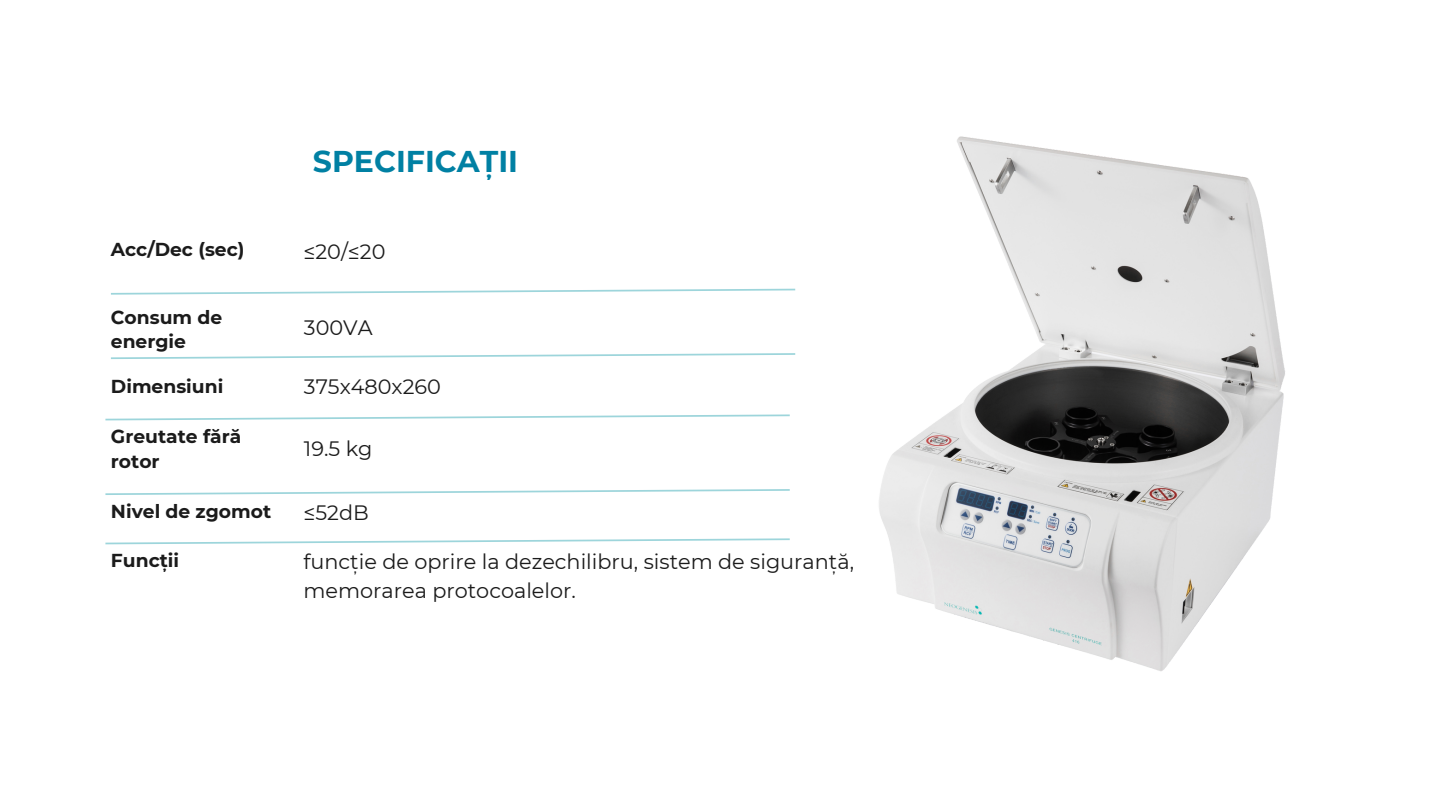
<style>
.page{position:relative;width:1440px;height:810px;background:#fff}
.page>*{position:absolute;margin:0;border:0;box-sizing:border-box;transform-origin:0 0}
.t1{font:700 30px "Montserrat";color:#0080a3}
.t2{font:20.8px/28.1px "Montserrat";color:#1b1b1b}
.t3{font:700 18.7px/25px "Montserrat";color:#1b1b1b}
</style>
<div class="page">
<svg style="left:111px;top:288px;width:670px;height:7px"></svg>
<svg style="left:111px;top:353px;width:670px;height:6px"></svg>
<svg style="left:105px;top:414px;width:676px;height:7px"></svg>
<svg style="left:105px;top:489px;width:676px;height:6px"></svg>
<svg style="left:105px;top:538px;width:676px;height:7px"></svg>
<img style="left:781px;top:136px;width:504px;height:535px">
<p class="t3" style="left:111px;top:236px;width:135px">Acc/Dec (sec)</p>
<p class="t1" style="left:313px;top:143px;width:207px">SPECIFICAȚII</p>
<p class="t2" style="left:304px;top:237px;width:84px">≤20/≤20</p>
<p class="t3" style="left:111px;top:304px;width:113px">Consum de energie</p>
<p class="t2" style="left:304px;top:313px;width:70px">300VA</p>
<p class="t3" style="left:111px;top:374px;width:114px">Dimensiuni</p>
<p class="t3" style="left:111px;top:424px;width:132px">Greutate fără rotor</p>
<p class="t3" style="left:111px;top:499px;width:162px">Nivel de zgomot</p>
<p class="t2" style="left:304px;top:498px;width:67px">≤52dB</p>
<p class="t3" style="left:111px;top:547px;width:70px">Funcții</p>
<p class="t2" style="left:304px;top:372px;width:138px">375x480x260</p>
<p class="t2" style="left:304px;top:434px;width:70px">19.5 kg</p>
<p class="t2" style="left:304px;top:548px;width:552px">funcție de oprire la dezechilibru, sistem de siguranță, memorarea protocoalelor.</p>
</div>
